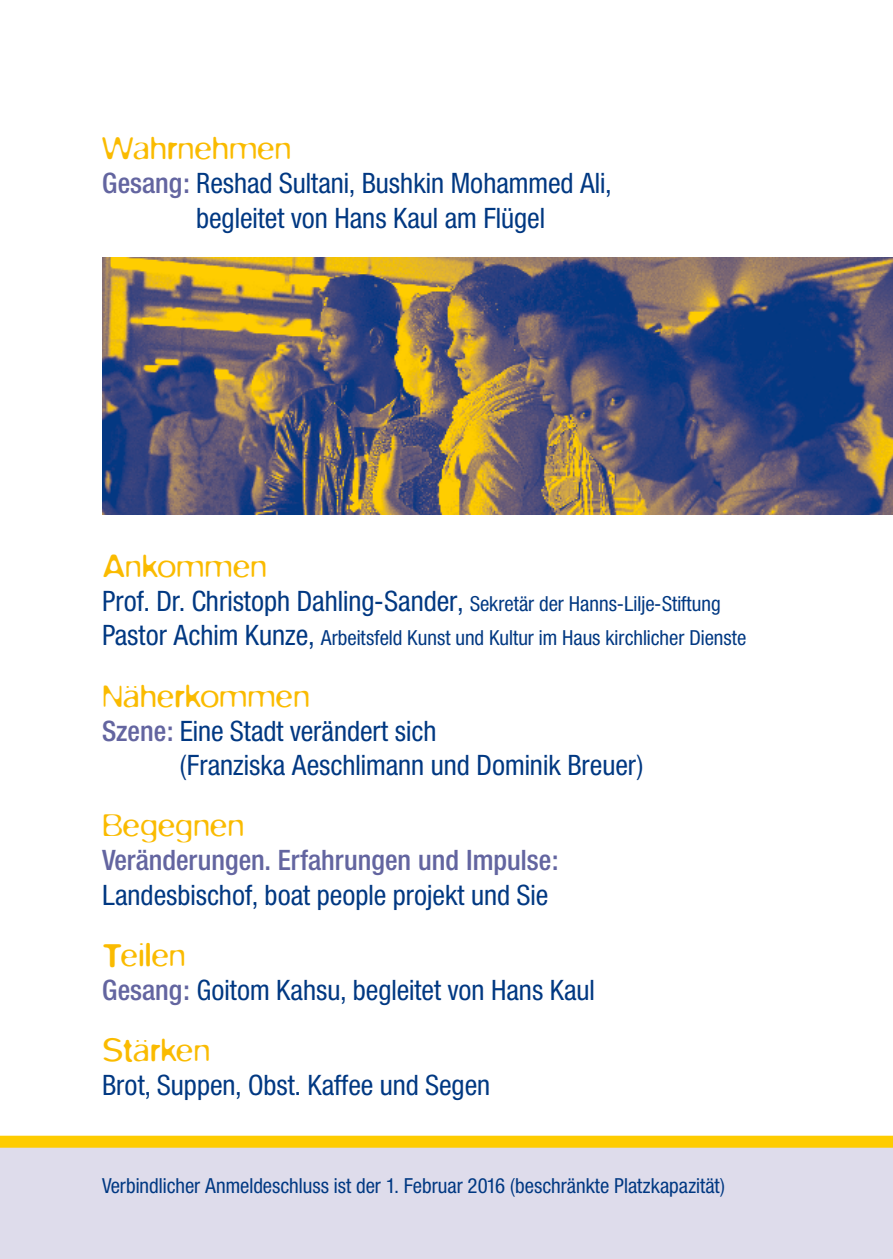
<style>
.page{position:relative;width:893px;height:1259px;background:#fff}
.page>*{position:absolute;margin:0;border:0;box-sizing:border-box;transform-origin:0 0}
.t1{font:300 36px "Blur";color:#fabb00}
.t2{font:28.5px/34.2px "Neue Helvetica Condensed BQ";color:#003882}
.t3{font:500 28.5px "Neue Helvetica Condensed BQ";color:#6365a0}
.t4{font:21px "Neue Helvetica Condensed BQ";color:#003882}
.s1{font-weight:500;color:#6365a0}
.s2{font-size:21px}
.s3{font-size:28.5px}
</style>
<div class="page">
<div style="left:0;top:1143px;width:893px;height:116px;background:#dedceb"></div>
<div style="left:0;top:1135px;width:893px;height:12px;background:#fecc00"></div>
<img style="left:102px;top:257px;width:791px;height:257px">
<p class="t1" style="left:102px;top:128px;width:191px">Wahrnehmen</p>
<p class="t2" style="left:196px;top:167px;width:417px;text-indent:-94px"><span class="s1">Gesang:</span> Reshad Sultani, Bushkin Mohammed Ali, begleitet von Hans Kaul am Flügel</p>
<p class="t1" style="left:102px;top:546px;width:167px">Ankommen</p>
<p class="t2" style="left:102px;top:584px;width:620px">Prof. Dr. Christoph Dahling-Sander, <span class="s2">Sekretär der Hanns-Lilje-Stiftung</span></p>
<p class="t4" style="left:102px;top:625px;width:646px"><span class="s3">Pastor Achim Kunze,</span> Arbeitsfeld Kunst und Kultur im Haus kirchlicher Dienste</p>
<p class="t1" style="left:102px;top:675px;width:209px">Näherkommen</p>
<p class="t2" style="left:180px;top:714px;width:465px;text-indent:-78px"><span class="s1">Szene:</span> Eine Stadt verändert sich<br>(Franziska Aeschlimann und Dominik Breuer)</p>
<p class="t1" style="left:102px;top:805px;width:144px">Begegnen</p>
<p class="t3" style="left:102px;top:843px;width:458px">Veränderungen. Erfahrungen und Impulse:</p>
<p class="t2" style="left:102px;top:878px;width:448px">Landesbischof, boat people projekt und Sie</p>
<p class="t1" style="left:102px;top:934px;width:85px">Teilen</p>
<p class="t2" style="left:102px;top:973px;width:494px"><span class="s1">Gesang:</span> Goitom Kahsu, begleitet von Hans Kaul</p>
<p class="t1" style="left:102px;top:1030px;width:110px">Stärken</p>
<p class="t2" style="left:102px;top:1068px;width:390px">Brot, Suppen, Obst. Kaffee und Segen</p>
<p class="t4" style="left:102px;top:1172px;width:624px">Verbindlicher Anmeldeschluss ist der 1. Februar 2016 (beschränkte Platzkapazität)</p>
</div>
